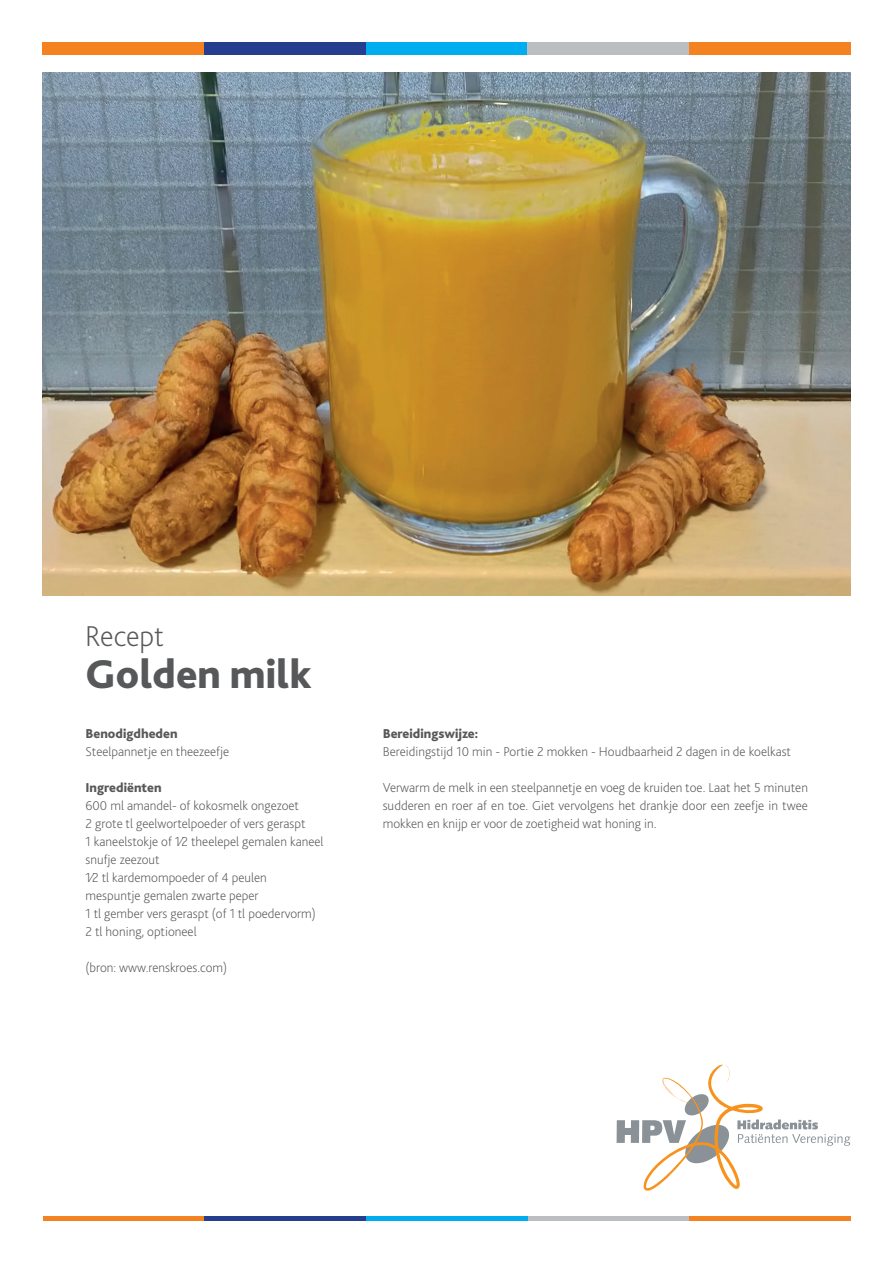
<style>
.page{position:relative;width:893px;height:1263px;background:#fff}
.page>*{position:absolute;margin:0;border:0;box-sizing:border-box;transform-origin:0 0}
.t1{font:800 42px "Bliss 2";color:#57585a}
.t2{font:200 30px "Bliss 2";color:#57585a}
.t3{font:200 13.5px/18px "Bliss 2";color:#57585a}
.t4{font:800 13.5px "Bliss 2";color:#57585a}
</style>
<div class="page">
<img style="left:43px;top:72px;width:807px;height:523px">
<hr style="left:43px;top:1216px;width:162px;height:4px;background:#f58220">
<hr style="left:205px;top:1216px;width:161px;height:4px;background:#253f8e">
<hr style="left:366px;top:1216px;width:162px;height:4px;background:#00aeef">
<hr style="left:528px;top:1216px;width:161px;height:4px;background:#bcbdc0">
<hr style="left:689px;top:1216px;width:162px;height:4px;background:#f58220">
<div style="left:43px;top:43px;width:161px;height:12px;background:#f58220"></div>
<div style="left:204px;top:43px;width:162px;height:12px;background:#253f8e"></div>
<div style="left:366px;top:43px;width:161px;height:12px;background:#00aeef"></div>
<div style="left:527px;top:43px;width:162px;height:12px;background:#bcbdc0"></div>
<div style="left:689px;top:43px;width:161px;height:12px;background:#f58220"></div>
<svg style="left:617px;top:1064px;width:233px;height:127px"></svg>
<h2 class="t2" style="left:85px;top:618px;width:81px">Recept</h2>
<h1 class="t1" style="left:85px;top:648px;width:228px">Golden milk</h1>
<p class="t4" style="left:86px;top:725px;width:94px">Benodigdheden</p>
<p class="t3" style="left:86px;top:742px;width:145px">Steelpannetje en theezeefje</p>
<p class="t4" style="left:86px;top:779px;width:78px">Ingrediënten</p>
<p class="t3" style="left:86px;top:796px;width:240px">600 ml amandel- of kokosmelk ongezoet<br>2 grote tl geelwortelpoeder of vers geraspt<br>1 kaneelstokje of 1⁄2 theelepel gemalen kaneel snufje zeezout<br>1⁄2 tl kardemompoeder of 4 peulen mespuntje gemalen zwarte peper<br>1 tl gember vers geraspt (of 1 tl poedervorm)<br>2 tl honing, optioneel</p>
<p class="t3" style="left:86px;top:958px;width:143px">(bron: www.renskroes.com)</p>
<p class="t4" style="left:383px;top:725px;width:97px">Bereidingswijze:</p>
<p class="t3" style="left:383px;top:742px;width:410px">Bereidingstijd 10 min - Portie 2 mokken - Houdbaarheid 2 dagen in de koelkast</p>
<p class="t3" style="left:383px;top:778px;width:427px;text-align:justify">Verwarm de melk in een steelpannetje en voeg de kruiden toe. Laat het 5 minuten sudderen en roer af en toe. Giet vervolgens het drankje door een zeefje in twee mokken en knijp er voor de zoetigheid wat honing in.</p>
</div>
